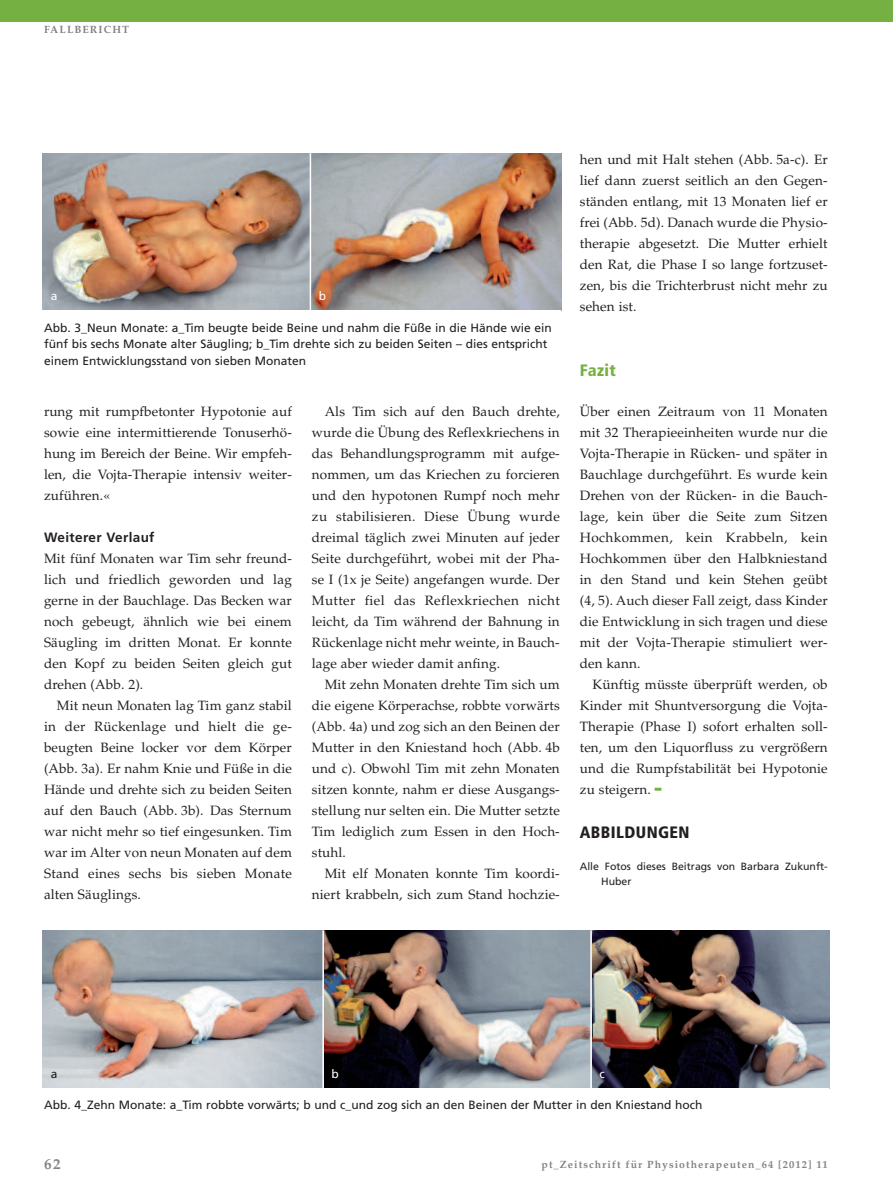
<style>
.page{position:relative;width:893px;height:1191px;background:#fff}
.page>*{position:absolute;margin:0;border:0;box-sizing:border-box;transform-origin:0 0}
.t1{font:900 condensed 16.5px "Frutiger LT Pro";letter-spacing:.025em;color:#231f20}
.t2{font:900 condensed 16.5px "Frutiger LT Pro";letter-spacing:.025em;color:#75b042}
.t3{font:700 15px "Palatino LT Std";color:#808285}
.t4{font:13.5px/21px "Palatino LT Std";letter-spacing:.01em;color:#231f20;text-align:justify}
.t5{font:700 13.5px "Frutiger LT Pro";letter-spacing:.03em;color:#231f20}
.t6{font:12px/16.5px "Frutiger LT Pro";color:#231f20}
.t7{font:12px "Frutiger LT Pro";color:#fff}
.t8{font:700 10.5px "Palatino LT Std";letter-spacing:.1em;color:#808285}
.t9{font:10.5px/15px "Frutiger LT Pro";color:#231f20}
.s1{font-family:"Frutiger LT Pro";font-weight:900;font-stretch:condensed;font-size:27px;color:#75b042}
</style>
<div class="page">
<div style="left:0;top:0;width:893px;height:21px;background:#75b042"></div>
<img style="left:592px;top:930px;width:237px;height:158px">
<img style="left:324px;top:930px;width:266px;height:158px">
<img style="left:43px;top:930px;width:279px;height:158px">
<img style="left:43px;top:153px;width:267px;height:157px">
<img style="left:311px;top:153px;width:250px;height:157px">
<p class="t8" style="left:44px;top:26px;width:87px">FALLBERICHT</p>
<p class="t7" style="left:51px;top:292px;width:8px">a</p>
<p class="t7" style="left:319px;top:292px;width:9px">b</p>
<p class="t6" style="left:44px;top:321px;width:509px">Abb. 3_Neun Monate: a_Tim beugte beide Beine und nahm die Füße in die Hände wie ein fünf bis sechs Monate alter Säugling; b_Tim drehte sich zu beiden Seiten – dies entspricht einem Entwicklungsstand von sieben Monaten</p>
<p class="t4" style="left:44px;top:402px;width:249px">rung mit rumpfbetonter Hypotonie auf sowie eine intermittierende Tonuserhö&shy;hung im Bereich der Beine. Wir empfeh&shy;len, die Vojta-Therapie intensiv weiter&shy;zuführen.«</p>
<p class="t5" style="left:44px;top:532px;width:112px">Weiterer Verlauf</p>
<p class="t4" style="left:44px;top:549px;width:249px">Mit fünf Monaten war Tim sehr freund&shy;lich und friedlich geworden und lag gerne in der Bauchlage. Das Becken war noch gebeugt, ähnlich wie bei einem Säugling im dritten Monat. Er konnte den Kopf zu beiden Seiten gleich gut drehen (Abb. 2).</p>
<p class="t4" style="left:44px;top:696px;width:249px;text-indent:13px">Mit neun Monaten lag Tim ganz stabil in der Rückenlage und hielt die ge&shy;beugten Beine locker vor dem Körper (Abb. 3a). Er nahm Knie und Füße in die Hände und drehte sich zu beiden Seiten auf den Bauch (Abb. 3b). Das Sternum war nicht mehr so tief eingesunken. Tim war im Alter von neun Monaten auf dem Stand eines sechs bis sieben Monate alten Säuglings.</p>
<p class="t4" style="left:312px;top:402px;width:249px;text-indent:13px">Als Tim sich auf den Bauch drehte, wurde die Übung des Reflexkriechens in das Behandlungsprogramm mit aufge&shy;nommen, um das Kriechen zu forcieren und den hypotonen Rumpf noch mehr zu stabilisieren. Diese Übung wurde dreimal täglich zwei Minuten auf jeder Seite durchgeführt, wobei mit der Pha&shy;se I (1x je Seite) angefangen wurde. Der Mutter fiel das Reflexkriechen nicht leicht, da Tim während der Bahnung in Rückenlage nicht mehr weinte, in Bauch&shy;lage aber wieder damit anfing.</p>
<p class="t4" style="left:312px;top:675px;width:249px;text-indent:13px">Mit zehn Monaten drehte Tim sich um die eigene Körperachse, robbte vorwärts (Abb. 4a) und zog sich an den Beinen der Mutter in den Kniestand hoch (Abb. 4b und c). Obwohl Tim mit zehn Monaten sitzen konnte, nahm er diese Ausgangs&shy;stellung nur selten ein. Die Mutter setzte Tim lediglich zum Essen in den Hoch&shy;stuhl.</p>
<p class="t4" style="left:312px;top:864px;width:249px;text-align:right">Mit elf Monaten konnte Tim koordi&shy;niert krabbeln, sich zum Stand hochzie-</p>
<p class="t4" style="left:580px;top:150px;width:249px">hen und mit Halt stehen (Abb. 5a-c). Er lief dann zuerst seitlich an den Gegen&shy;ständen entlang, mit 13 Monaten lief er frei (Abb. 5d). Danach wurde die Physio&shy;therapie abgesetzt. Die Mutter erhielt den Rat, die Phase I so lange fortzuset&shy;zen, bis die Trichterbrust nicht mehr zu sehen ist.</p>
<p class="t2" style="left:580px;top:365px;width:38px">Fazit</p>
<p class="t4" style="left:580px;top:402px;width:249px">Über einen Zeitraum von 11 Monaten mit 32 Therapieeinheiten wurde nur die Vojta-Therapie in Rücken- und später in Bauchlage durchgeführt. Es wurde kein Drehen von der Rücken- in die Bauch&shy;lage, kein über die Seite zum Sitzen Hochkommen, kein Krabbeln, kein Hochkommen über den Halbkniestand in den Stand und kein Stehen geübt (4, 5). Auch dieser Fall zeigt, dass Kinder die Entwicklung in sich tragen und diese mit der Vojta-Therapie stimuliert wer&shy;den kann.</p>
<p class="t4" style="left:580px;top:675px;width:249px;text-indent:13px">Künftig müsste überprüft werden, ob Kinder mit Shuntversorgung die Vojta-Therapie (Phase I) sofort erhalten soll&shy;ten, um den Liquorfluss zu vergrößern und die Rumpfstabilität bei Hypotonie zu steigern. <span class="s1">–</span></p>
<p class="t1" style="left:580px;top:827px;width:111px">ABBILDUNGEN</p>
<p class="t9" style="left:601px;top:860px;width:228px;text-indent:-21px">Alle Fotos dieses Beitrags von Barbara Zukunft-<br>Huber</p>
<p class="t6" style="left:51px;top:1066px;width:8px">a</p>
<p class="t7" style="left:331px;top:1069px;width:9px">b</p>
<p class="t7" style="left:599px;top:1069px;width:7px">c</p>
<p class="t6" style="left:44px;top:1098px;width:660px">Abb. 4_Zehn Monate: a_Tim robbte vorwärts; b und c_und zog sich an den Beinen der Mutter in den Kniestand hoch</p>
<p class="t3" style="left:44px;top:1158px;width:18px">62</p>
<p class="t8" style="left:542px;top:1160px;width:288px">pt_Zeitschrift für Physiotherapeuten_64 [2012] 11</p>
</div>
